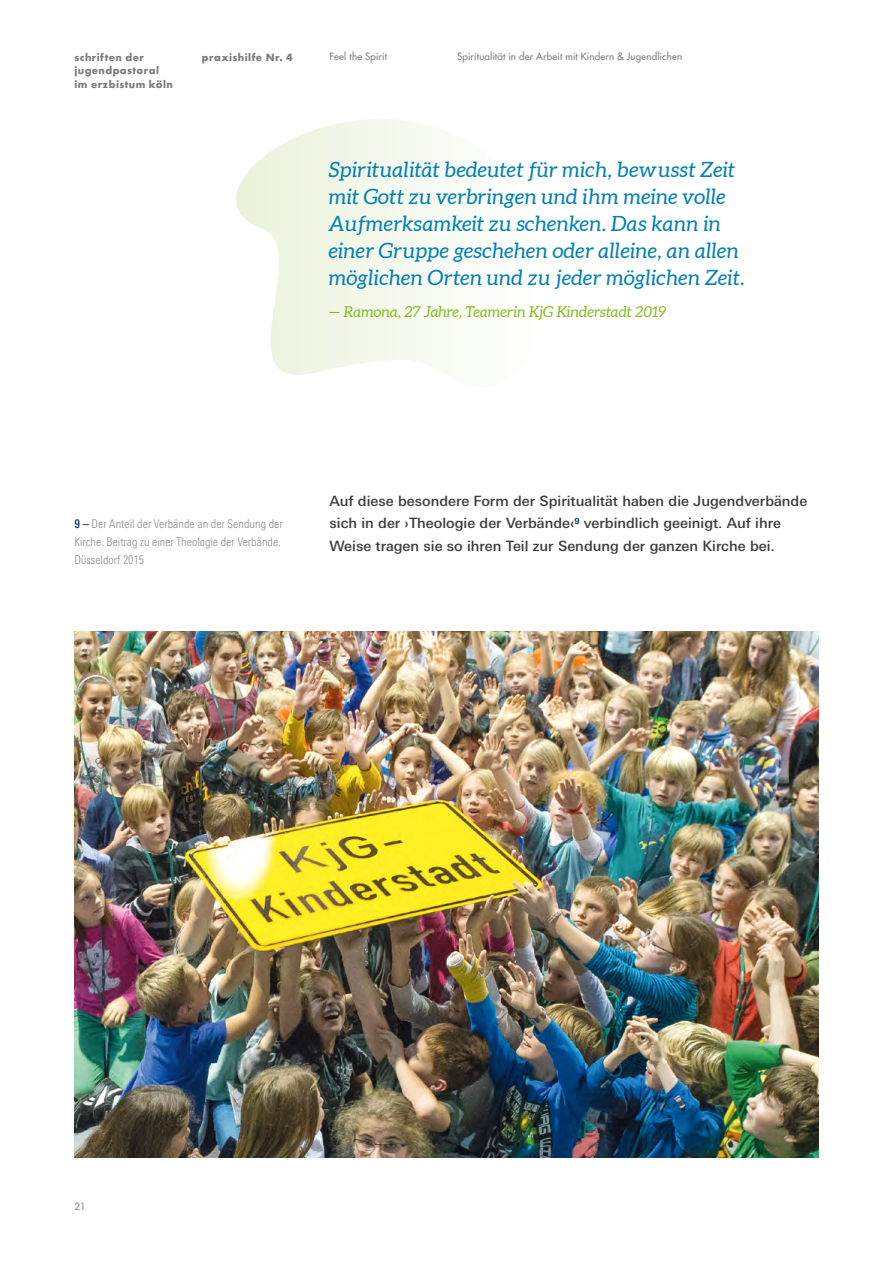
<style>
.page{position:relative;width:893px;height:1263px;background:#fff}
.page>*{position:absolute;margin:0;border:0;box-sizing:border-box;transform-origin:0 0}
.Zitat{font:italic 21px/27px "Aleo";letter-spacing:.01em;color:#0080b5}
.Zitat-2{font:italic 15px "Aleo";letter-spacing:-.005em;color:#85bc22}
.Body{font:500 14.25px/22.5px "Linotype Univers Basic";color:#3b3b3a}
.Body-2{font:300 condensed 12px/18px "Linotype Univers";color:#878786}
.t1{font:9.75px "Futura";letter-spacing:.02em;color:#7b7b7a}
.t2{font:700 9.75px/13.5px "Futura";letter-spacing:.045em;color:#7b7b7a}
.t3{font:9.75px "Futura";color:#7b7b7a}
.s1{font-weight:500;color:#002e55}
</style>
<div class="page">
<svg style="left:236px;top:119px;width:219px;height:260px"></svg>
<img style="left:74px;top:631px;width:745px;height:527px">
<p class="t2" style="left:74px;top:50px;width:100px">schriften der jugendpastoral im erzbistum köln</p>
<p class="t2" style="left:202px;top:50px;width:92px">praxishilfe Nr. 4</p>
<p class="t1" style="left:330px;top:50px;width:59px">Feel the Spirit</p>
<p class="t1" style="left:457px;top:50px;width:226px">Spiritualität in der Arbeit mit Kindern &amp; Jugendlichen</p>
<p class="Zitat" style="left:329px;top:156px;width:417px">Spiritualität bedeutet für mich, bewusst Zeit mit Gott zu verbringen und ihm meine volle Aufmerksamkeit zu schenken. Das kann in einer Gruppe geschehen oder alleine, an allen möglichen Orten und zu jeder möglichen Zeit.</p>
<p class="Zitat-2" style="left:329px;top:303px;width:339px">— Ramona, 27 Jahre, Teamerin KjG Kinderstadt 2019</p>
<p class="Body-2" style="left:74px;top:515px;width:210px"><span class="s1">9 –</span> Der Anteil der Verbände an der Sendung der<br>Kirche. Beitrag zu einer Theologie der Verbände.<br>Düsseldorf 2015</p>
<p class="Body" style="left:330px;top:489px;width:479px">Auf diese besondere Form der Spiritualität haben die Jugendverbände sich in der ›Theologie der Verbände‹<sup>9</sup> verbindlich geeinigt. Auf ihre<br>Weise tragen sie so ihren Teil zur Sendung der ganzen Kirche bei.</p>
<p class="t3" style="left:74px;top:1200px;width:13px">21</p>
</div>
